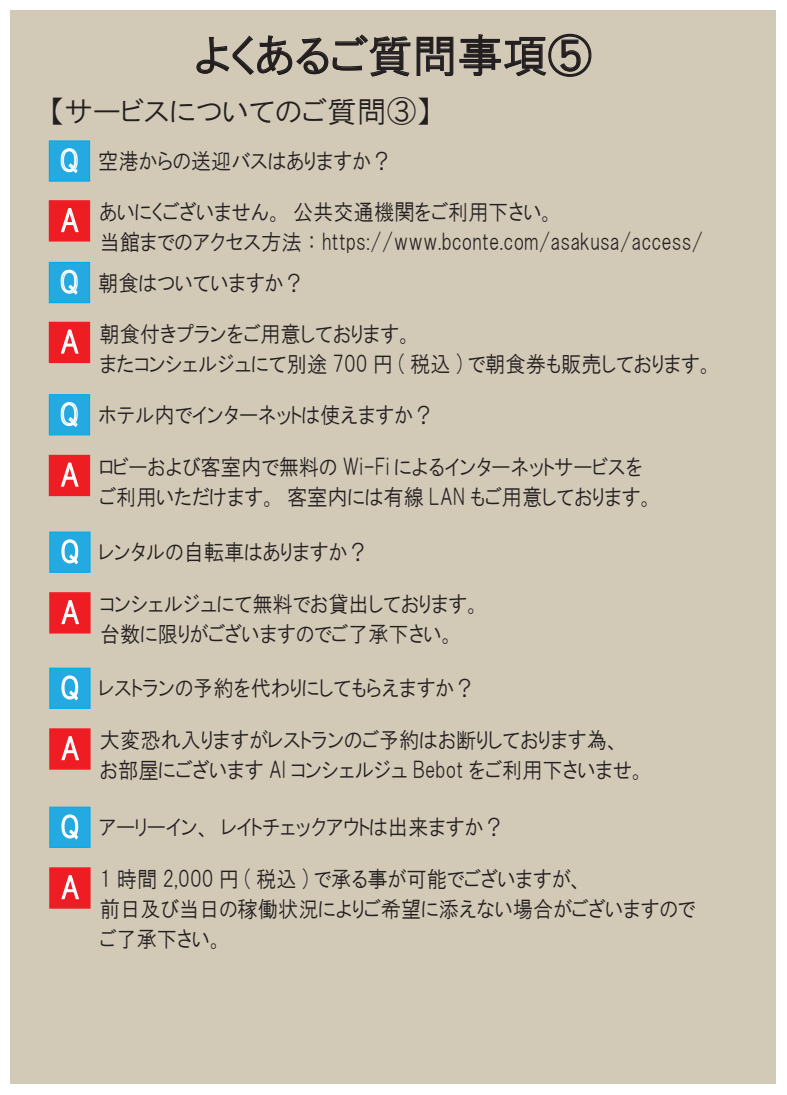
<style>
.page{position:relative;width:787px;height:1095px;background:#fff}
.page>*{position:absolute;margin:0;border:0;box-sizing:border-box;transform-origin:0 0}
.t1{font:45px "HGP Gothic M";color:#231f20}
.t2{font:30px "HGP Gothic M";color:#231f20}
.t3{font:22.5px/30px "HGP Gothic M";color:#231f20;scale:.9 1}
.s1{font-size:30px;color:#fff}
</style>
<div class="page">
<div style="left:11px;top:11px;width:765px;height:1073px;background:#d3c9b7"></div>
<svg style="left:196px;top:33px;width:396px;height:44px"></svg>
<div style="left:49px;top:140px;width:41px;height:42px;background:#24aae1;border:1px solid #00aeef"></div>
<svg style="left:61px;top:148px;width:17px;height:26px"></svg>
<div style="left:49px;top:200px;width:41px;height:42px;background:#ee1d23;border:1px solid #ee1d23"></div>
<svg style="left:61px;top:208px;width:18px;height:25px"></svg>
<div style="left:49px;top:394px;width:41px;height:41px;background:#24aae1;border:1px solid #00aeef"></div>
<svg style="left:61px;top:402px;width:17px;height:25px"></svg>
<div style="left:49px;top:455px;width:41px;height:41px;background:#ee1d23"></div>
<svg style="left:61px;top:462px;width:18px;height:25px"></svg>
<div style="left:49px;top:531px;width:42px;height:42px;background:#24aae1;border:1px solid #00aeef"></div>
<svg style="left:61px;top:539px;width:18px;height:26px"></svg>
<div style="left:49px;top:592px;width:42px;height:41px;background:#ee1d23;border:1px solid #ee1d23"></div>
<svg style="left:61px;top:600px;width:18px;height:25px"></svg>
<div style="left:49px;top:668px;width:42px;height:41px;background:#24aae1;border:1px solid #00aeef"></div>
<svg style="left:61px;top:675px;width:18px;height:26px"></svg>
<div style="left:49px;top:728px;width:42px;height:42px;background:#ee1d23;border:1px solid #ee1d23"></div>
<svg style="left:61px;top:736px;width:18px;height:25px"></svg>
<div style="left:49px;top:807px;width:42px;height:41px;background:#24aae1;border:1px solid #00aeef"></div>
<svg style="left:61px;top:814px;width:18px;height:26px"></svg>
<div style="left:49px;top:867px;width:42px;height:42px;background:#ee1d23;border:1px solid #ee1d23"></div>
<svg style="left:61px;top:875px;width:18px;height:25px"></svg>
<div style="left:49px;top:262px;width:41px;height:41px;background:#24aae1;border:1px solid #00aeef"></div>
<svg style="left:61px;top:269px;width:17px;height:26px"></svg>
<div style="left:49px;top:322px;width:41px;height:41px;background:#ee1d23"></div>
<svg style="left:61px;top:329px;width:18px;height:25px"></svg>
<h1 class="t1" style="left:194px;top:33px;width:399px">よくあるご質問事項⑤</h1>
<h2 class="t2" style="left:49px;top:96px;width:384px">【サービスについてのご質問③】</h2>
<p class="t3" style="left:60px;top:146px;width:370px"><span class="s1">Q</span> 空港からの送迎バスはありますか？</p>
<p class="t3" style="left:99px;top:197px;width:672px;text-indent:-40px"><span class="s1">A</span> あいにくございません。公共交通機関をご利用下さい。<br>当館までのアクセス方法： https://www.bconte.com/asakusa/access/</p>
<p class="t3" style="left:60px;top:267px;width:273px"><span class="s1">Q</span> 朝食はついていますか？</p>
<p class="t3" style="left:99px;top:319px;width:684px;text-indent:-40px"><span class="s1">A</span> 朝食付きプランをご用意しております。<br>またコンシェルジュにて別途 700 円 ( 税込 ) で朝食券も販売しております。</p>
<p class="t3" style="left:60px;top:400px;width:417px"><span class="s1">Q</span> ホテル内でインターネットは使えますか？</p>
<p class="t3" style="left:99px;top:452px;width:618px;text-indent:-40px"><span class="s1">A</span> ロビーおよび客室内で無料の Wi-Fi によるインターネットサービスをご利用いただけます。客室内には有線 LAN もご用意しております。</p>
<p class="t3" style="left:60px;top:537px;width:343px"><span class="s1">Q</span> レンタルの自転車はありますか？</p>
<p class="t3" style="left:100px;top:589px;width:425px;text-indent:-40px"><span class="s1">A</span> コンシェルジュにて無料でお貸出しております。台数に限りがございますのでご了承下さい。</p>
<p class="t3" style="left:60px;top:673px;width:462px"><span class="s1">Q</span> レストランの予約を代わりにしてもらえますか？</p>
<p class="t3" style="left:100px;top:725px;width:608px;text-indent:-40px"><span class="s1">A</span> 大変恐れ入りますがレストランのご予約はお断りしております為、<br>お部屋にございます AI コンシェルジュ Bebot をご利用下さいませ。</p>
<p class="t3" style="left:60px;top:812px;width:494px"><span class="s1">Q</span> アーリーイン、レイトチェックアウトは出来ますか？</p>
<p class="t3" style="left:100px;top:864px;width:663px;text-indent:-40px"><span class="s1">A</span> 1 時間 2,000 円 ( 税込 ) で承る事が可能でございますが、<br>前日及び当日の稼働状況によりご希望に添えない場合がございますのでご了承下さい。</p>
</div>
